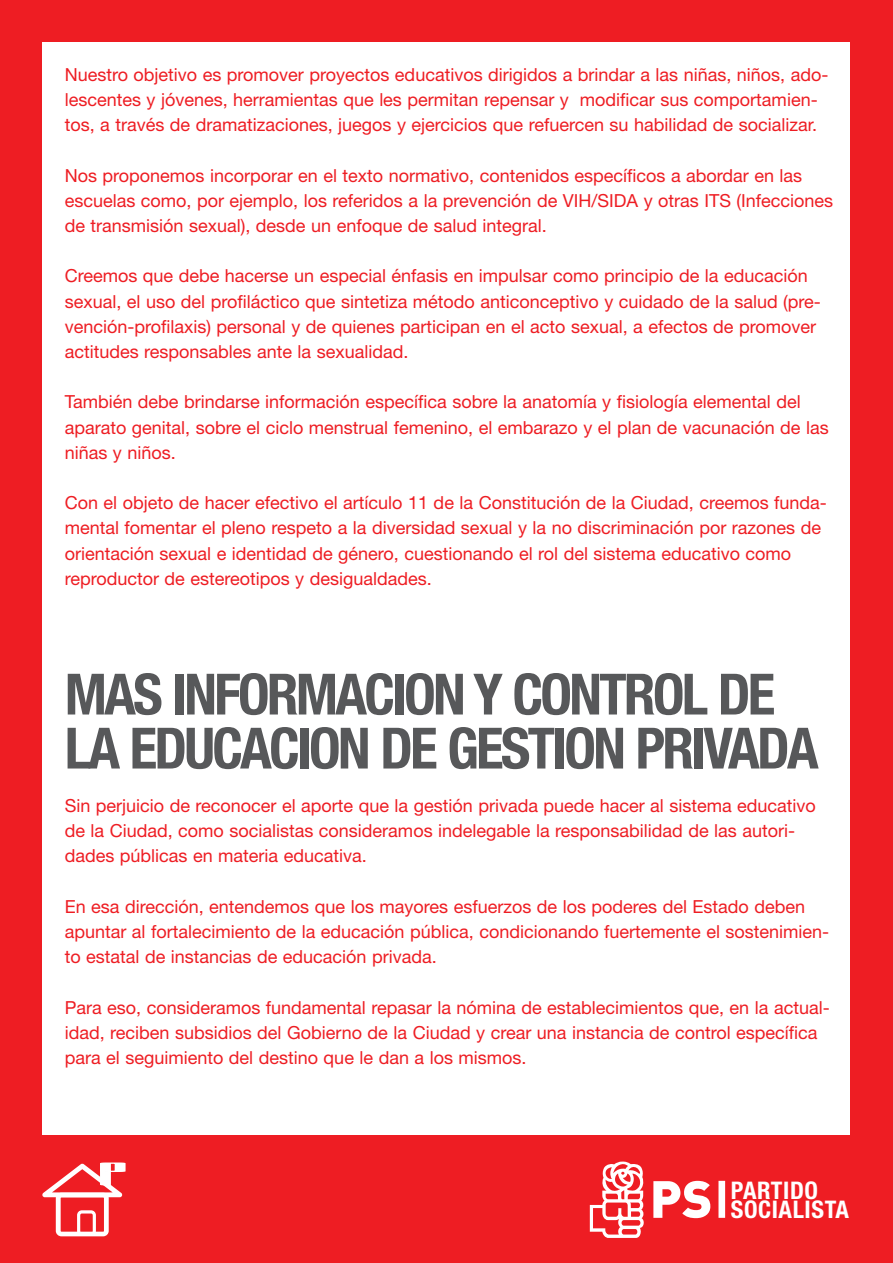
<style>
.page{position:relative;width:893px;height:1263px;background:#ee1d23}
.page>*{position:absolute;margin:0;border:0;box-sizing:border-box;transform-origin:0 0}
.t1{font:700 condensed 57px/54px "Helvetica Neue";letter-spacing:-.05em;color:#57585a}
.t2{font:700 condensed 24.3px/19.4px "Helvetica Neue";letter-spacing:.025em;color:#fff}
.t3{font:18px/25.2px "Helvetica Neue";color:#ee1d23}
.s1{font-family:"DIN";font-weight:900;font-stretch:normal;font-size:51.6px}
</style>
<div class="page">
<div style="left:43px;top:43px;width:807px;height:1092px;background:#fff"></div>
<hr style="left:721px;top:1181px;width:2px;height:37px;background:#fff">
<svg style="left:590px;top:1161px;width:54px;height:77px"></svg>
<svg style="left:42px;top:1163px;width:80px;height:73px"></svg>
<hr style="left:104px;top:1164px;width:3px;height:21px;background:#fff">
<svg style="left:109px;top:1166px;width:8px;height:2px"></svg>
<div style="left:104px;top:1161px;width:18px;height:12px;border:4px solid #fff"></div>
<p class="t3" style="left:65px;top:62px;width:765px">Nuestro objetivo es promover proyectos educativos dirigidos a brindar a las niñas, niños, ado&shy;lescentes y jóvenes, herramientas que les permitan repensar y modificar sus comportamien&shy;tos, a través de dramatizaciones, juegos y ejercicios que refuercen su habilidad de socializar.</p>
<p class="t3" style="left:65px;top:162px;width:770px">Nos proponemos incorporar en el texto normativo, contenidos específicos a abordar en las escuelas como, por ejemplo, los referidos a la prevención de VIH/SIDA y otras ITS (Infecciones de transmisión sexual), desde un enfoque de salud integral.</p>
<p class="t3" style="left:65px;top:263px;width:758px">Creemos que debe hacerse un especial énfasis en impulsar como principio de la educación sexual, el uso del profiláctico que sintetiza método anticonceptivo y cuidado de la salud (pre&shy;vención-profilaxis) personal y de quienes participan en el acto sexual, a efectos de promover actitudes responsables ante la sexualidad.</p>
<p class="t3" style="left:65px;top:389px;width:766px">También debe brindarse información específica sobre la anatomía y fisiología elemental del aparato genital, sobre el ciclo menstrual femenino, el embarazo y el plan de vacunación de las niñas y niños.</p>
<p class="t3" style="left:65px;top:490px;width:764px">Con el objeto de hacer efectivo el artículo 11 de la Constitución de la Ciudad, creemos funda&shy;mental fomentar el pleno respeto a la diversidad sexual y la no discriminación por razones de orientación sexual e identidad de género, cuestionando el rol del sistema educativo como reproductor de estereotipos y desigualdades.</p>
<h1 class="t1" style="left:65px;top:666px;width:755px">MAS INFORMACION Y CONTROL DE<br>LA EDUCACION DE GESTION PRIVADA</h1>
<p class="t3" style="left:65px;top:793px;width:753px">Sin perjuicio de reconocer el aporte que la gestión privada puede hacer al sistema educativo de la Ciudad, como socialistas consideramos indelegable la responsabilidad de las autori&shy;dades públicas en materia educativa.</p>
<p class="t3" style="left:65px;top:893px;width:766px">En esa dirección, entendemos que los mayores esfuerzos de los poderes del Estado deben apuntar al fortalecimiento de la educación pública, condicionando fuertemente el sostenimien&shy;to estatal de instancias de educación privada.</p>
<p class="t3" style="left:65px;top:994px;width:766px">Para eso, consideramos fundamental repasar la nómina de establecimientos que, en la actual&shy;idad, reciben subsidios del Gobierno de la Ciudad y crear una instancia de control específica para el seguimiento del destino que le dan a los mismos.</p>
<h2 class="t2" style="left:731px;top:1180px;width:120px;text-indent:-81px"><span class="s1">PS</span> PART DO<br>SOC AL STA</h2>
</div>
